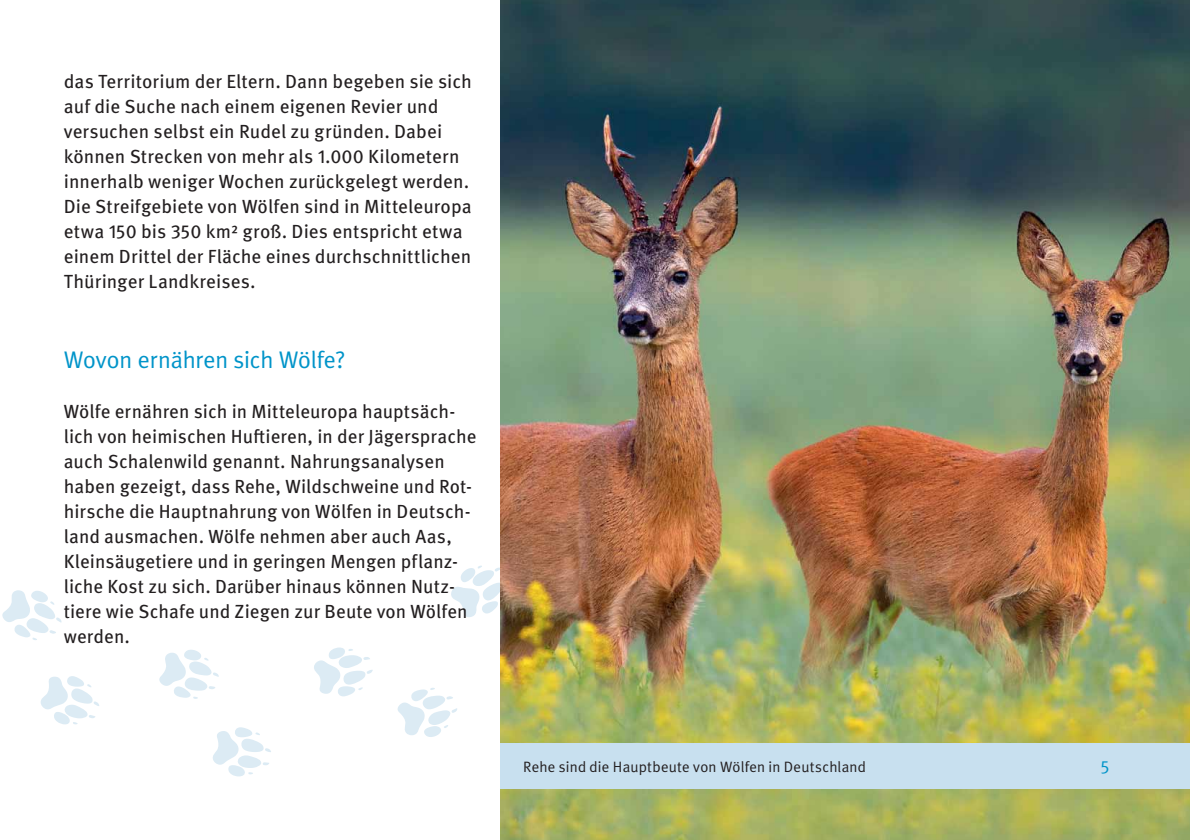
<style>
.page{position:relative;width:1190px;height:840px;background:#fff}
.page>*{position:absolute;margin:0;border:0;box-sizing:border-box;transform-origin:0 0}
.t1{font:24px "Meta Plus Normal";letter-spacing:-.005em;color:#0094c9}
.t2{font:19px/25px "Meta OT";color:#231f20}
.t3{font:18px "Meta OT Norm";color:#0094c9}
.t4{font:15px "Meta Plus Normal";letter-spacing:.015em;color:#231f20}
</style>
<div class="page">
<svg style="left:451px;top:566px;width:49px;height:51px"></svg>
<svg style="left:314px;top:648px;width:59px;height:48px"></svg>
<svg style="left:397px;top:688px;width:60px;height:49px"></svg>
<svg style="left:159px;top:650px;width:60px;height:49px"></svg>
<svg style="left:213px;top:727px;width:58px;height:49px"></svg>
<svg style="left:2px;top:590px;width:60px;height:50px"></svg>
<svg style="left:41px;top:676px;width:58px;height:48px"></svg>
<img style="left:500px;top:1px;width:690px;height:839px">
<div style="left:500px;top:744px;width:690px;height:45px;background:#c8e0ef"></div>
<p class="t2" style="left:64px;top:70px;width:410px">das Territorium der Eltern. Dann begeben sie sich auf die Suche nach einem eigenen Revier und versuchen selbst ein Rudel zu gründen. Dabei können Strecken von mehr als 1.000 Kilometern innerhalb weniger Wochen zurückgelegt werden.<br>Die Streifgebiete von Wölfen sind in Mitteleuropa etwa 150 bis 350 km² groß. Dies entspricht etwa einem Drittel der Fläche eines durchschnittlichen Thüringer Landkreises.</p>
<p class="t1" style="left:64px;top:350px;width:283px">Wovon ernähren sich Wölfe?</p>
<p class="t2" style="left:64px;top:400px;width:414px">Wölfe ernähren sich in Mitteleuropa hauptsäch&shy;lich von heimischen Huftieren, in der Jägersprache auch Schalenwild genannt. Nahrungsanalysen haben gezeigt, dass Rehe, Wildschweine und Rot&shy;hirsche die Hauptnahrung von Wölfen in Deutsch&shy;land ausmachen. Wölfe nehmen aber auch Aas, Kleinsäugetiere und in geringen Mengen pflanz&shy;liche Kost zu sich. Darüber hinaus können Nutz&shy;tiere wie Schafe und Ziegen zur Beute von Wölfen werden.</p>
<p class="t4" style="left:523px;top:761px;width:344px">Rehe sind die Hauptbeute von Wölfen in Deutschland</p>
<p class="t3" style="left:1101px;top:757px;width:10px">5</p>
</div>
